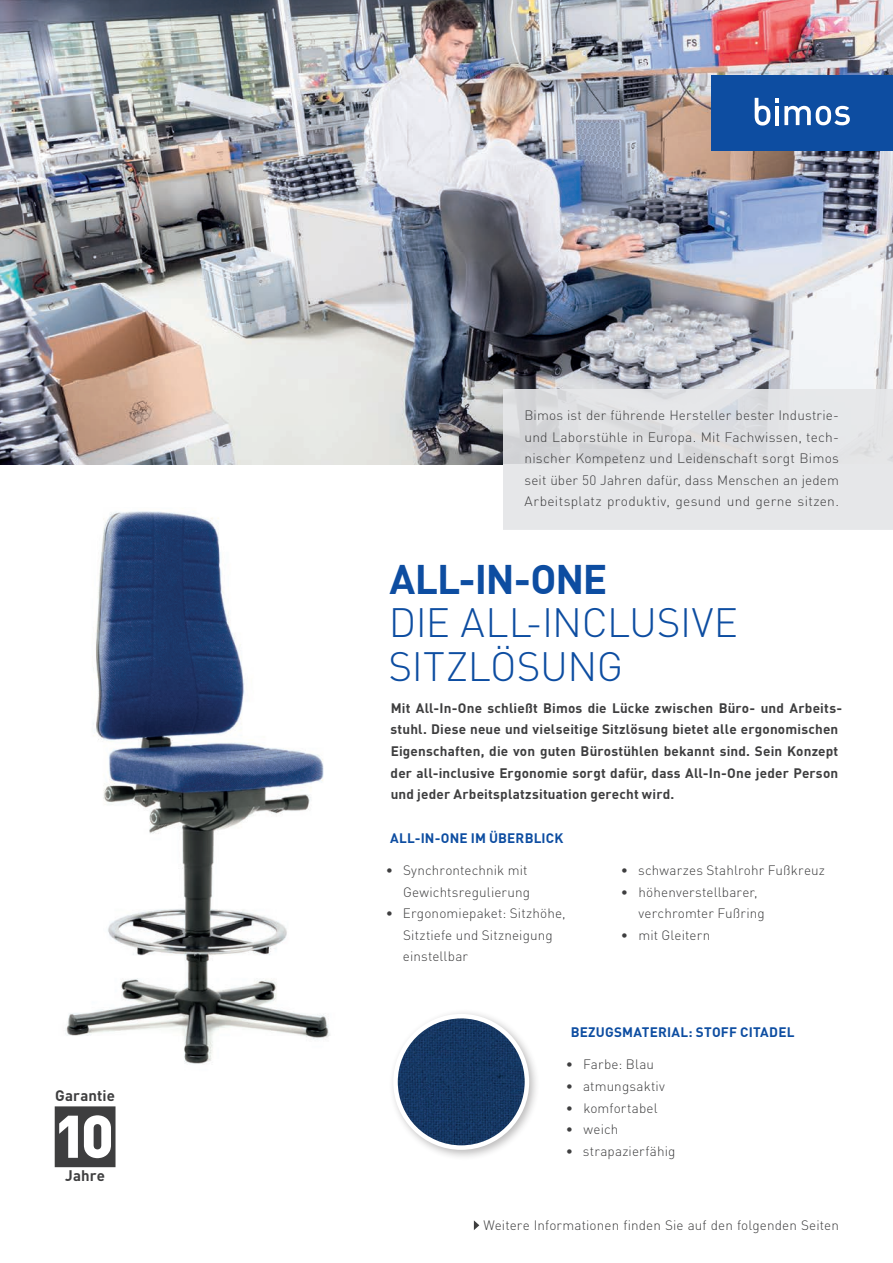
<style>
.page{position:relative;width:893px;height:1263px;background:#fff}
.page>*{position:absolute;margin:0;border:0;box-sizing:border-box;transform-origin:0 0}
.t1{font:300 40.5px/43.2px "DIN";letter-spacing:-.01em;color:#0d4da1}
.t2{font:700 40.5px "DIN";letter-spacing:-.03em;color:#0d4da1}
.t3{font:700 15px "DIN";letter-spacing:.01em;color:#3e3e3f}
.t4{font:300 13.5px/21.6px "DIN";letter-spacing:.01em;color:#3e3e3f}
.t5{font:700 13.5px/21.6px "DIN";letter-spacing:.015em;color:#3e3e3f}
.t6{font:700 13.5px "DIN";letter-spacing:.015em;color:#0d4da1}
</style>
<div class="page">
<img style="left:66px;top:511px;width:264px;height:553px">
<img style="left:0;top:0;width:893px;height:464px">
<div style="left:388px;top:1009px;width:152px;height:152px;background:#231f20;opacity:.3"></div>
<img style="left:395px;top:1016px;width:132px;height:131px;border-radius:66px">
<div style="left:393px;top:1014px;width:136px;height:136px;border:4px solid #fff;border-radius:50%"></div>
<div style="left:711px;top:76px;width:182px;height:75px;background:#0d4da1"></div>
<svg style="left:755px;top:98px;width:95px;height:28px"></svg>
<svg style="left:474px;top:1220px;width:5px;height:10px"></svg>
<svg style="left:55px;top:1106px;width:61px;height:61px"></svg>
<div style="left:503px;top:389px;width:390px;height:140px;background:#e6e7e9"></div>
<p class="t3" style="left:55px;top:1086px;width:61px">Garantie</p>
<p class="t3" style="left:65px;top:1166px;width:41px">Jahre</p>
<p class="t4" style="left:524px;top:404px;width:316px;text-align:justify">Bimos ist der führende Hersteller bester Industrie&shy;und Laborstühle in Europa. Mit Fachwissen, tech&shy;nischer Kompetenz und Leidenschaft sorgt Bimos seit über 50 Jahren dafür, dass Menschen an jedem Arbeitsplatz produktiv, gesund und gerne sitzen.</p>
<h1 class="t2" style="left:389px;top:553px;width:220px">ALL-IN-ONE</h1>
<h1 class="t1" style="left:388px;top:601px;width:351px">DIE ALL-INCLUSIVE<br>SITZLÖSUNG</h1>
<p class="t5" style="left:391px;top:697px;width:453px">Mit All-In-One schließt Bimos die Lücke zwischen Büro- und Arbeits&shy;stuhl. Diese neue und vielseitige Sitzlösung bietet alle ergonomischen Eigenschaften, die von guten Bürostühlen bekannt sind. Sein Konzept der all-inclusive Ergonomie sorgt dafür, dass All-In-One jeder Person und jeder Arbeitsplatzsituation gerecht wird.</p>
<p class="t6" style="left:390px;top:829px;width:175px">ALL-IN-ONE IM ÜBERBLICK</p>
<p class="t4" style="left:386px;top:859px;width:146px;text-align:right">• Synchrontechnik mit<br>Gewichtsregulierung</p>
<p class="t4" style="left:403px;top:902px;width:164px;text-indent:-17px">• Ergonomiepaket: Sitzhöhe,<br>Sitztiefe und Sitzneigung einstellbar</p>
<p class="t4" style="left:621px;top:859px;width:205px">• schwarzes Stahlrohr Fußkreuz</p>
<p class="t4" style="left:639px;top:881px;width:128px;text-indent:-18px">• höhenverstellbarer, verchromter Fußring</p>
<p class="t4" style="left:621px;top:924px;width:91px">• mit Gleitern</p>
<p class="t6" style="left:571px;top:1023px;width:225px">BEZUGSMATERIAL: STOFF CITADEL</p>
<p class="t4" style="left:566px;top:1053px;width:90px">• Farbe: Blau</p>
<p class="t4" style="left:566px;top:1075px;width:101px">• atmungsaktiv</p>
<p class="t4" style="left:566px;top:1097px;width:93px">• komfortabel</p>
<p class="t4" style="left:566px;top:1118px;width:54px">• weich</p>
<p class="t4" style="left:566px;top:1140px;width:111px">• strapazierfähig</p>
<p class="t4" style="left:483px;top:1214px;width:357px">Weitere Informationen finden Sie auf den folgenden Seiten</p>
</div>
